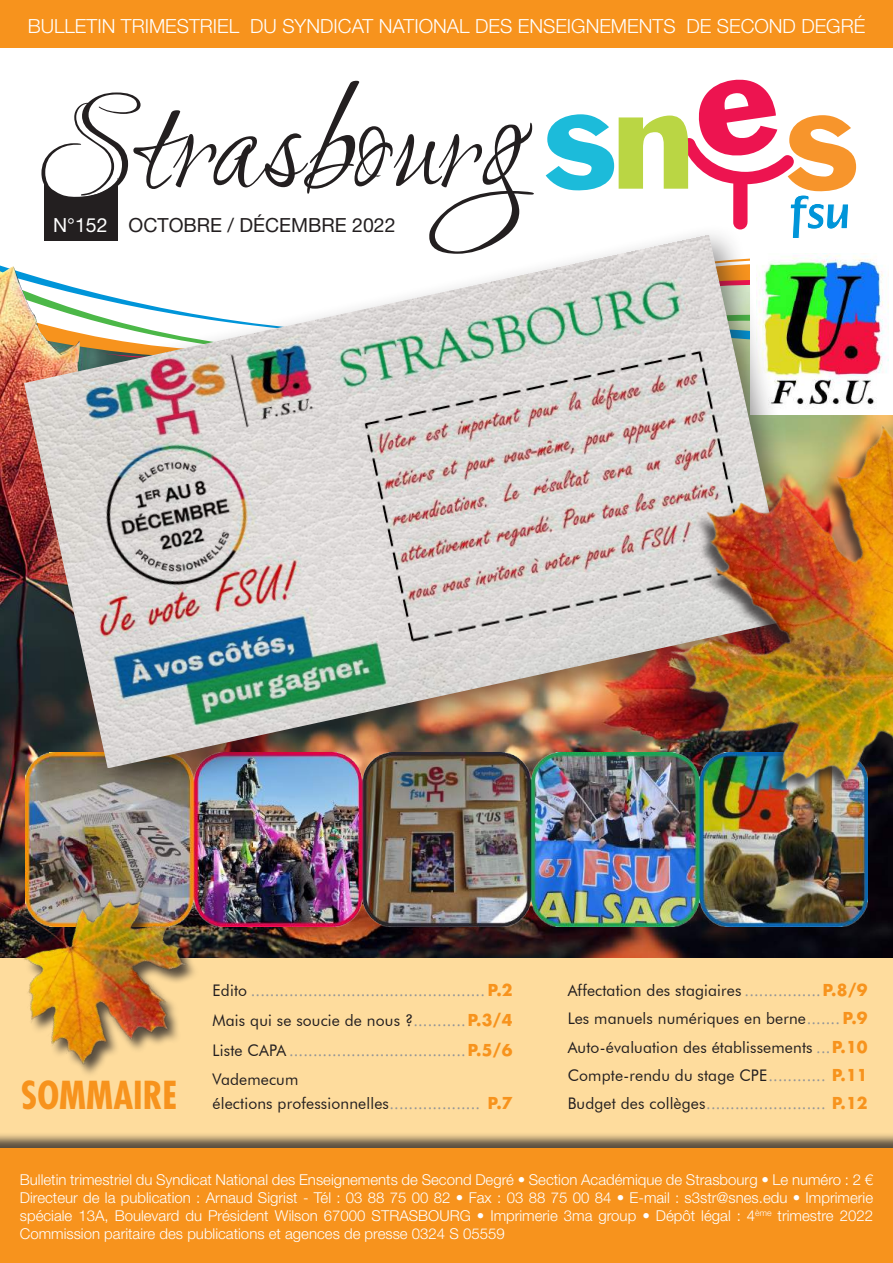
<style>
.page{position:relative;width:893px;height:1263px;background:#fff}
.page>*{position:absolute;margin:0;border:0;box-sizing:border-box;transform-origin:0 0}
.t1{font:700 condensed 37.5px "Futura";color:#f7931d}
.t2{font:300 19.5px "Helvetica Neue LT Std";color:#fff}
.t3{font:19.5px "Helvetica Neue LT Std";color:#231f20}
.t4{font:16.05px/28.2px "Futura BT";letter-spacing:.01em;color:#231f20;text-align:justify}
.t5{font:16.05px/29.7px "Futura BT";letter-spacing:.01em;color:#939598;text-align:justify}
.t6{font:300 15px/18px "Helvetica Neue LT Std";color:#fff;text-align:justify}
.s1{color:#fff}
.s2{color:#231f20}
.s3{font-family:"Futura";font-weight:700;color:#f7931d}
.s4{color:#939598}
</style>
<div class="page">
<img style="left:0;top:377px;width:893px;height:581px">
<div style="left:0;top:0;width:893px;height:47px;background:#f7931d"></div>
<svg style="left:546px;top:79px;width:310px;height:150px"></svg>
<svg style="left:41px;top:81px;width:493px;height:142px"></svg>
<div style="left:0;top:958px;width:893px;height:300px;background:#fedc9d"></div>
<div style="left:0;top:1132px;width:893px;height:131px;background:#231f20;opacity:.75"></div>
<div style="left:0;top:1148px;width:893px;height:115px;background:#f7931d"></div>
<img style="left:825px;top:253px;width:59px;height:42px">
<img style="left:25px;top:801px;width:843px;height:126px">
<div style="left:13px;top:223px;width:812px;height:578px;background:#231f20;opacity:.5"></div>
<img style="left:24px;top:234px;width:768px;height:534px">
<img style="left:0;top:805px;width:271px;height:269px">
<img style="left:496px;top:295px;width:397px;height:594px">
<img style="left:0;top:267px;width:80px;height:107px">
<h2 class="t2" style="left:28px;top:14px;width:839px">BULLETIN TRIMESTRIEL DU SYNDICAT NATIONAL DES ENSEIGNEMENTS DE SECOND DEGRÉ</h2>
<h2 class="t3" style="left:53px;top:213px;width:344px"><span class="s1">N°152</span> OCTOBRE / DÉCEMBRE 2022</h2>
<h1 class="t1" style="left:21px;top:1071px;width:158px">SOMMAIRE</h1>
<p class="t5" style="left:213px;top:975px;width:302px"><span class="s2">Edito</span> ................................................. <span class="s3">P.2<br></span><span class="s2">Mais qui se soucie de nous ?</span>...........<span class="s3">P.3/4<br></span><span class="s2">Liste CAPA</span> .....................................<span class="s3">P.5/6<br></span><span class="s2">Vademecum</span></p>
<p class="t4" style="left:213px;top:1089px;width:302px">élections professionnelles<span class="s4">...................</span> <span class="s3">P.7</span></p>
<p class="t4" style="left:568px;top:976px;width:302px">Affectation des stagiaires <span class="s4">................</span><span class="s3">P.8/9<br></span>Les manuels numériques en berne<span class="s4">.......</span> <span class="s3">P.9<br></span>Auto-évaluation des établissements <span class="s4">...</span><span class="s3">P.10<br></span>Compte-rendu du stage CPE<span class="s4">............</span> <span class="s3">P.11<br></span>Budget des collèges<span class="s4">.........................</span> <span class="s3">P.12</span></p>
<p class="t6" style="left:20px;top:1170px;width:855px">Bulletin trimestriel du Syndicat National des Enseignements de Second Degré • Section Académique de Strasbourg • Le numéro : 2 € Directeur de la publication : Arnaud Sigrist - Tél : 03 88 75 00 82 • Fax : 03 88 75 00 84 • E-mail : s3str@snes.edu • Imprimerie spéciale 13A, Boulevard du Président Wilson 67000 STRASBOURG • Imprimerie 3ma group • Dépôt légal : 4<sup>ème</sup> trimestre 2022<br>Commission paritaire des publications et agences de presse 0324 S 05559</p>
</div>
